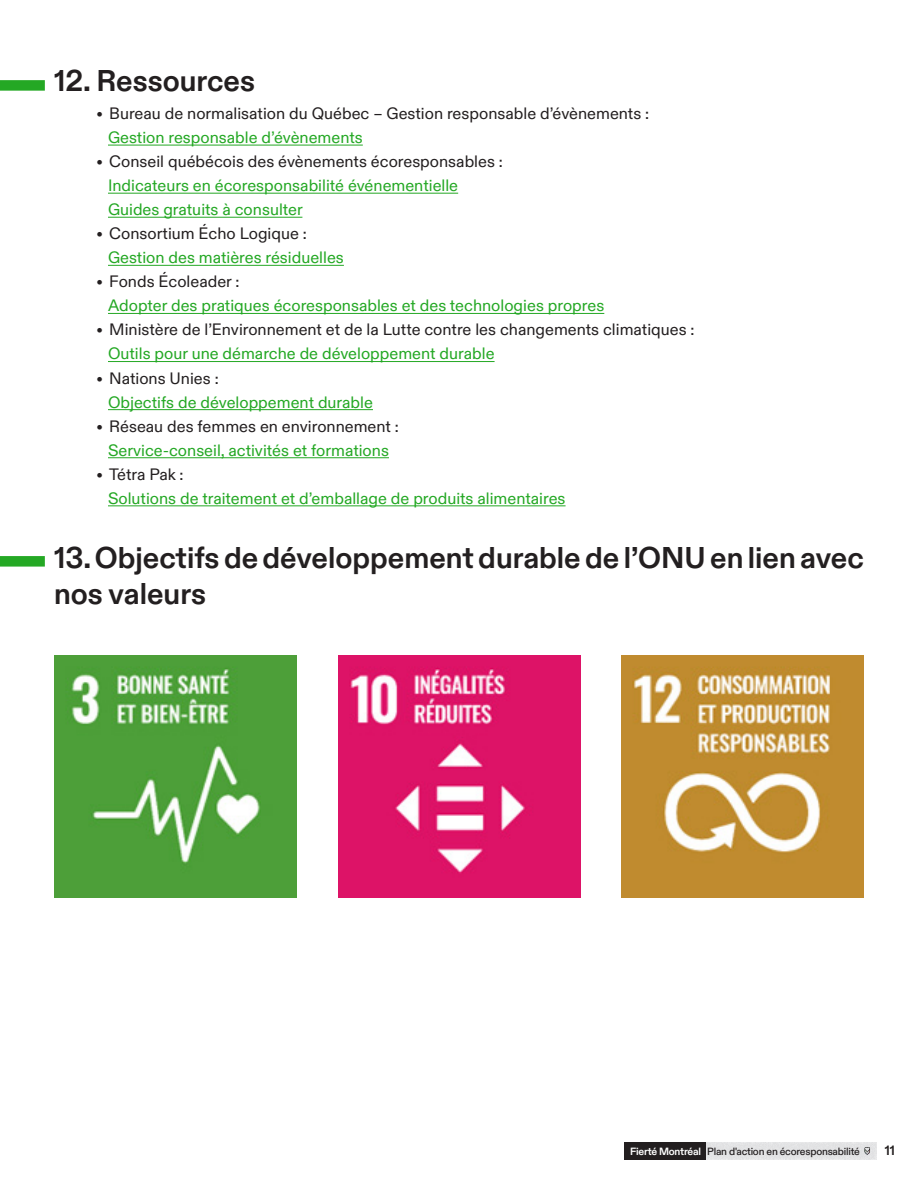
<style>
.page{position:relative;width:918px;height:1188px;background:#fff}
.page>*{position:absolute;margin:0;border:0;box-sizing:border-box;transform-origin:0 0}
.SOUS_TITRES_20PTS{font:700 30px/36px "ABC Diatype";color:#231f20}
.Liste_puce{font:16.5px "ABC Diatype";color:#24a824}
.t1{font:16.5px "ABC Diatype";color:#231f20}
.t2{font:700 13.5px "ABC Diatype";color:#231f20}
.t3{font:500 10.5px "ABC Diatype";letter-spacing:-.02em;color:#231f20}
.s1{font-weight:700;color:#fff}
</style>
<div class="page">
<div style="left:668px;top:1141px;width:208px;height:19px;background:#e2e3e5"></div>
<div style="left:624px;top:1142px;width:81px;height:17px;background:#231f20"></div>
<svg style="left:865px;top:1147px;width:5px;height:8px"></svg>
<hr style="left:108px;top:145px;width:255px;height:1px;background:#24a824">
<hr style="left:108px;top:193px;width:350px;height:1px;background:#24a824">
<hr style="left:108px;top:217px;width:194px;height:1px;background:#24a824">
<hr style="left:108px;top:265px;width:236px;height:1px;background:#24a824">
<hr style="left:108px;top:313px;width:496px;height:1px;background:#24a824">
<hr style="left:108px;top:361px;width:387px;height:1px;background:#24a824">
<hr style="left:108px;top:409px;width:265px;height:1px;background:#24a824">
<hr style="left:108px;top:457px;width:281px;height:1px;background:#24a824">
<hr style="left:108px;top:505px;width:458px;height:1px;background:#24a824">
<div style="left:0;top:80px;width:45px;height:11px;background:#24a824"></div>
<div style="left:0;top:556px;width:45px;height:11px;background:#24a824"></div>
<img style="left:54px;top:656px;width:242px;height:242px">
<img style="left:338px;top:656px;width:242px;height:242px">
<img style="left:622px;top:656px;width:242px;height:242px">
<p class="SOUS_TITRES_20PTS" style="left:54px;top:63px;width:203px">12. Ressources</p>
<p class="t1" style="left:97px;top:104px;width:554px">• Bureau de normalisation du Québec – Gestion responsable d’évènements :</p>
<p class="Liste_puce" style="left:108px;top:128px;width:256px">Gestion responsable d’évènements</p>
<p class="t1" style="left:97px;top:152px;width:408px">• Conseil québécois des évènements écoresponsables :</p>
<p class="Liste_puce" style="left:108px;top:176px;width:352px">Indicateurs en écoresponsabilité événementielle</p>
<p class="Liste_puce" style="left:108px;top:200px;width:196px">Guides gratuits à consulter</p>
<p class="t1" style="left:97px;top:224px;width:212px">• Consortium Écho Logique :</p>
<p class="Liste_puce" style="left:108px;top:248px;width:237px">Gestion des matières résiduelles</p>
<p class="t1" style="left:97px;top:272px;width:144px">• Fonds Écoleader :</p>
<p class="Liste_puce" style="left:108px;top:296px;width:498px">Adopter des pratiques écoresponsables et des technologies propres</p>
<p class="t1" style="left:97px;top:320px;width:600px">• Ministère de l’Environnement et de la Lutte contre les changements climatiques :</p>
<p class="Liste_puce" style="left:108px;top:344px;width:388px">Outils pour une démarche de développement durable</p>
<p class="t1" style="left:97px;top:368px;width:124px">• Nations Unies :</p>
<p class="Liste_puce" style="left:108px;top:392px;width:266px">Objectifs de développement durable</p>
<p class="t1" style="left:97px;top:416px;width:304px">• Réseau des femmes en environnement :</p>
<p class="Liste_puce" style="left:108px;top:440px;width:282px">Service-conseil, activités et formations</p>
<p class="t1" style="left:97px;top:464px;width:89px">• Tétra Pak :</p>
<p class="Liste_puce" style="left:108px;top:488px;width:459px">Solutions de traitement et d’emballage de produits alimentaires</p>
<p class="SOUS_TITRES_20PTS" style="left:54px;top:541px;width:811px">13. Objectifs de développement durable de l’ONU en lien avec nos valeurs</p>
<p class="t3" style="left:630px;top:1145px;width:231px"><span class="s1">Fierté Montréal</span> Plan d'action en écoresponsabilité</p>
<p class="t2" style="left:885px;top:1143px;width:12px">11</p>
</div>
